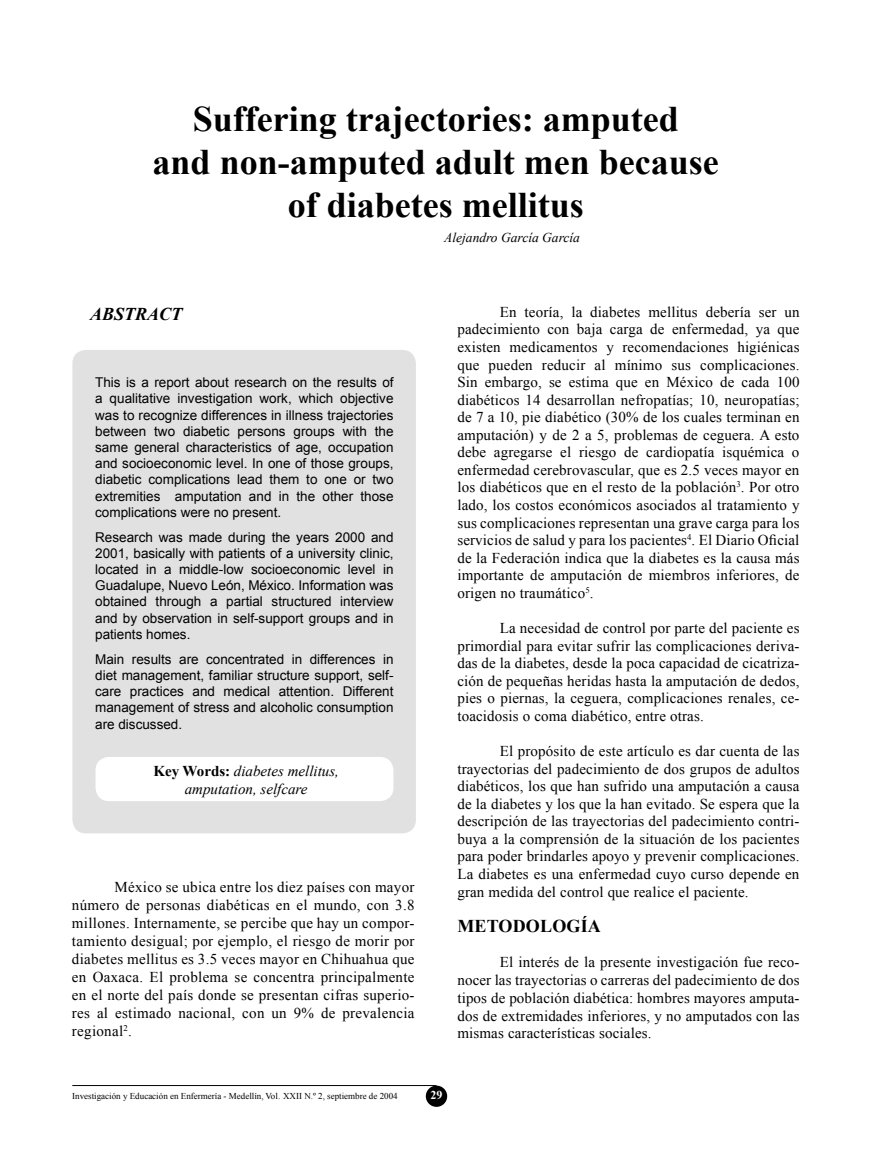
<style>
.page{position:relative;width:872px;height:1149px;background:#fff}
.page>*{position:absolute;margin:0;border:0;box-sizing:border-box;transform-origin:0 0}
.t1{font:700 36px/43.2px "Times New Roman";color:#000;text-align:center}
.t2{font:700 18px "Times New Roman";letter-spacing:.01em;color:#000}
.t3{font:italic 700 18px "Times New Roman";color:#000}
.t4{font:15px/17.5px "Times New Roman";letter-spacing:.01em;color:#000;text-align:justify}
.t5{font:italic 15px/18px "Times New Roman";color:#000;text-align:center}
.t6{font:13.5px/16.2px "Arial";color:#000;text-align:justify}
.t7{font:italic 13.5px "Times New Roman";color:#000}
.t8{font:700 12px "Times New Roman";color:#fff}
.t9{font:9px "Times New Roman";color:#000}
.s1{font-weight:700;font-style:normal}
</style>
<div class="page">
<hr style="left:72px;top:1084px;width:364px;height:1px;background:#000">
<div style="left:426px;top:1085px;width:21px;height:21px;background:#000;border-radius:50%"></div>
<div style="left:72px;top:350px;width:344px;height:483px;background:#e1e1e1"></div>
<svg style="left:95px;top:756px;width:298px;height:44px"></svg>
<h1 class="t1" style="left:153px;top:96px;width:568px">Suffering trajectories: amputed<br>and non-amputed adult men because of diabetes mellitus</h1>
<p class="t3" style="left:90px;top:301px;width:94px">ABSTRACT</p>
<p class="t6" style="left:95px;top:374px;width:300px">This is a report about research on the results of a qualitative investigation work, which objective was to recognize differences in illness trajectories between two diabetic persons groups with the same general characteristics of age, occupation and socioeconomic level. In one of those groups, diabetic complications lead them to one or two extremities amputation and in the other those complications were no present.</p>
<p class="t6" style="left:95px;top:528px;width:300px">Research was made during the years 2000 and 2001, basically with patients of a university clinic, located in a middle-low socioeconomic level in Guadalupe, Nuevo León, México. Information was obtained through a partial structured interview and by observation in self-support groups and in patients homes.</p>
<p class="t6" style="left:95px;top:650px;width:300px">Main results are concentrated in differences in diet management, familiar structure support, self&shy;care practices and medical attention. Different management of stress and alcoholic consumption are discussed.</p>
<p class="t5" style="left:153px;top:761px;width:187px"><span class="s1">Key Words:</span> diabetes mellitus, amputation, selfcare</p>
<p class="t4" style="left:72px;top:877px;width:344px;line-height:18px;text-indent:43px">México se ubica entre los diez países con mayor número de personas diabéticas en el mundo, con 3.8 millones. Internamente, se percibe que hay un compor&shy;tamiento desigual; por ejemplo, el riesgo de morir por diabetes mellitus es 3.5 veces mayor en Chihuahua que en Oaxaca. El problema se concentra principalmente en el norte del país donde se presentan cifras superio&shy;res al estimado nacional, con un 9% de prevalencia regional<sup>2</sup>.</p>
<p class="t7" style="left:444px;top:228px;width:137px">Alejandro García García</p>
<p class="t4" style="left:457px;top:303px;width:344px;text-indent:43px">En teoría, la diabetes mellitus debería ser un padecimiento con baja carga de enfermedad, ya que existen medicamentos y recomendaciones higiénicas que pueden reducir al mínimo sus complicaciones.<br>Sin embargo, se estima que en México de cada 100 diabéticos 14 desarrollan nefropatías; 10, neuropatías; de 7 a 10, pie diabético (30% de los cuales terminan en amputación) y de 2 a 5, problemas de ceguera. A esto debe agregarse el riesgo de cardiopatía isquémica o enfermedad cerebrovascular, que es 2.5 veces mayor en los diabéticos que en el resto de la población<sup>3</sup>. Por otro lado, los costos económicos asociados al tratamiento y sus complicaciones representan una grave carga para los servicios de salud y para los pacientes<sup>4</sup>. El Diario Oficial de la Federación indica que la diabetes es la causa más importante de amputación de miembros inferiores, de origen no traumático<sup>5</sup>.</p>
<p class="t4" style="left:457px;top:618px;width:344px;text-indent:43px">La necesidad de control por parte del paciente es primordial para evitar sufrir las complicaciones deriva&shy;das de la diabetes, desde la poca capacidad de cicatriza&shy;ción de pequeñas heridas hasta la amputación de dedos, pies o piernas, la ceguera, complicaciones renales, ce&shy;toacidosis o coma diabético, entre otras.</p>
<p class="t4" style="left:457px;top:741px;width:344px;text-indent:43px">El propósito de este artículo es dar cuenta de las trayectorias del padecimiento de dos grupos de adultos diabéticos, los que han sufrido una amputación a causa de la diabetes y los que la han evitado. Se espera que la descripción de las trayectorias del padecimiento contri&shy;buya a la comprensión de la situación de los pacientes para poder brindarles apoyo y prevenir complicaciones.<br>La diabetes es una enfermedad cuyo curso depende en gran medida del control que realice el paciente.</p>
<p class="t2" style="left:457px;top:913px;width:145px">METODOLOGÍA</p>
<p class="t4" style="left:457px;top:953px;width:344px;text-indent:43px">El interés de la presente investigación fue reco&shy;nocer las trayectorias o carreras del padecimiento de dos tipos de población diabética: hombres mayores amputa&shy;dos de extremidades inferiores, y no amputados con las mismas características sociales.</p>
<p class="t9" style="left:72px;top:1089px;width:327px">Investigación y Educación en Enfermería - Medellín, Vol. XXII N.º 2, septiembre de 2004</p>
<p class="t8" style="left:430px;top:1086px;width:13px">29</p>
</div>
